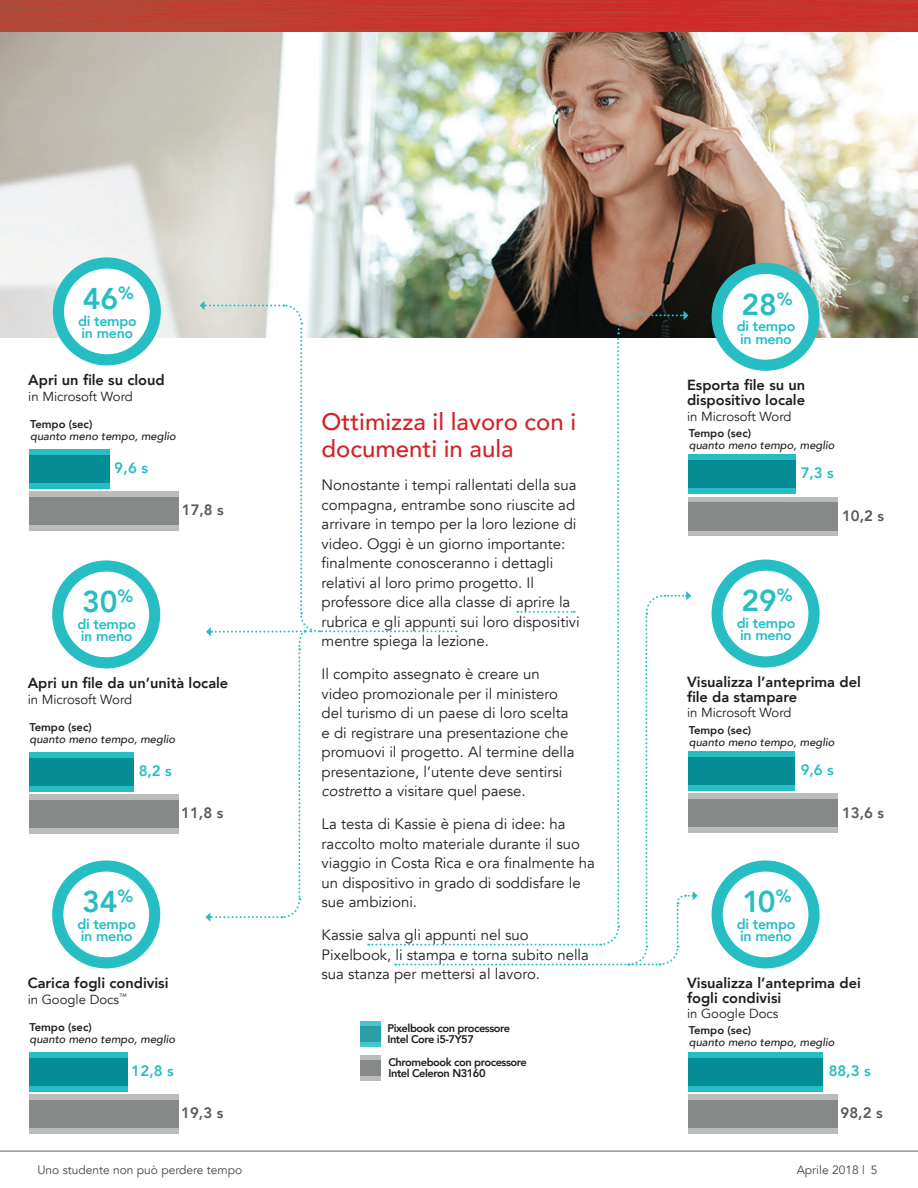
<style>
.page{position:relative;width:918px;height:1188px;background:#fff}
.page>*{position:absolute;margin:0;border:0;box-sizing:border-box;transform-origin:0 0}
.t1{font:800 30px "Avenir";color:#26bec3}
.t2{font:500 24px/27.3px "Avenir";color:#d3232a}
.t3{font:15px/19.5px "Avenir";color:#231f20}
.t4{font:800 15px "Avenir";color:#58595b}
.t5{font:800 15px "Avenir";color:#26bec3}
.t6{font:800 14.7px/14.7px "Avenir";color:#201d1e}
.t7{font:800 14.25px/12.6px "Avenir";letter-spacing:-.02em;color:#26bec3}
.t8{font:13.2px "Avenir";color:#201d1e}
.t9{font:12px "Avenir";color:#454647}
.t10{font:italic 500 11.25px "Avenir";color:#201d1e}
.t11{font:800 11.25px "Avenir";color:#201d1e}
.t12{font:800 11.1px/11.1px "Avenir";letter-spacing:-.04em;color:#201d1e}
.s1{font-style:italic}
</style>
<div class="page">
<img style="left:0;top:0;width:918px;height:338px">
<div style="left:29px;top:800px;width:150px;height:33px;background:#babbbb"></div>
<svg style="left:29px;top:795px;width:150px;height:33px;background:#8e9090"></svg>
<div style="left:29px;top:758px;width:105px;height:33px;background:#26bec3"></div>
<svg style="left:29px;top:753px;width:105px;height:33px;background:#0a949b"></svg>
<div style="left:52px;top:560px;width:108px;height:108px;border:11px solid #26bec3;border-radius:50%"></div>
<div style="left:717px;top:267px;width:95px;height:95px;background:#fff;border-radius:50%"></div>
<div style="left:60px;top:263px;width:96px;height:95px;background:#fff;border-radius:50%"></div>
<div style="left:360px;top:1021px;width:21px;height:21px;background:#47c7cc"></div>
<svg style="left:360px;top:1026px;width:21px;height:21px"></svg>
<div style="left:360px;top:1055px;width:21px;height:21px;background:#babbbb"></div>
<svg style="left:360px;top:1060px;width:21px;height:21px"></svg>
<div style="left:29px;top:497px;width:150px;height:33px;background:#babbbb"></div>
<svg style="left:29px;top:492px;width:150px;height:33px;background:#8e9090"></svg>
<div style="left:29px;top:455px;width:81px;height:33px;background:#26bec3"></div>
<svg style="left:29px;top:450px;width:81px;height:33px;background:#0a949b"></svg>
<div style="left:53px;top:257px;width:108px;height:108px;border:11px solid #26bec3;border-radius:50%"></div>
<div style="left:29px;top:1100px;width:150px;height:33px;background:#babbbb"></div>
<svg style="left:29px;top:1095px;width:150px;height:33px;background:#8e9090"></svg>
<div style="left:29px;top:1058px;width:99px;height:33px;background:#26bec3"></div>
<svg style="left:29px;top:1053px;width:99px;height:33px;background:#0a949b"></svg>
<div style="left:52px;top:860px;width:108px;height:108px;border:11px solid #26bec3;border-radius:50%"></div>
<svg style="left:698px;top:530px;width:140px;height:5px"></svg>
<svg style="left:698px;top:497px;width:140px;height:33px;background:#8e9090"></svg>
<div style="left:688px;top:460px;width:108px;height:33px;background:#26bec3"></div>
<svg style="left:698px;top:455px;width:98px;height:33px;background:#0a949b"></svg>
<div style="left:712px;top:263px;width:108px;height:108px;border:11px solid #26bec3;border-radius:50%"></div>
<div style="left:688px;top:799px;width:150px;height:33px;background:#babbbb"></div>
<svg style="left:698px;top:794px;width:140px;height:33px;background:#8e9090"></svg>
<div style="left:688px;top:757px;width:107px;height:33px;background:#26bec3"></div>
<svg style="left:698px;top:752px;width:97px;height:33px;background:#0a949b"></svg>
<div style="left:712px;top:560px;width:108px;height:108px;border:11px solid #26bec3;border-radius:50%"></div>
<div style="left:688px;top:1100px;width:150px;height:33px;background:#babbbb"></div>
<svg style="left:688px;top:1095px;width:150px;height:33px;background:#8e9090"></svg>
<div style="left:688px;top:1058px;width:135px;height:33px;background:#26bec3"></div>
<svg style="left:688px;top:1053px;width:135px;height:33px;background:#0a949b"></svg>
<div style="left:712px;top:860px;width:108px;height:108px;border:11px solid #26bec3;border-radius:50%"></div>
<svg style="left:200px;top:301px;width:498px;height:665px"></svg>
<hr style="left:0;top:1151px;width:918px;height:1px;background:#616164">
<h1 class="t1" style="left:83px;top:275px;width:53px">46<sup>%</sup></h1>
<p class="t7" style="left:78px;top:314px;width:60px">di tempo in meno</p>
<h1 class="t1" style="left:741px;top:281px;width:53px">28<sup>%</sup></h1>
<p class="t7" style="left:737px;top:320px;width:60px">di tempo in meno</p>
<p class="t6" style="left:28px;top:372px;width:138px">Apri un file su cloud</p>
<p class="t8" style="left:28px;top:388px;width:106px">in Microsoft Word</p>
<p class="t11" style="left:30px;top:416px;width:64px">Tempo (sec)</p>
<p class="t10" style="left:30px;top:430px;width:147px">quanto meno tempo, meglio</p>
<p class="t5" style="left:115px;top:456px;width:35px">9,6 s</p>
<h1 class="t1" style="left:82px;top:578px;width:53px">30<sup>%</sup></h1>
<p class="t7" style="left:77px;top:617px;width:60px">di tempo in meno</p>
<p class="t4" style="left:182px;top:499px;width:44px">17,8 s</p>
<p class="t6" style="left:28px;top:675px;width:202px">Apri un file da un’unità locale</p>
<p class="t8" style="left:28px;top:691px;width:106px">in Microsoft Word</p>
<p class="t11" style="left:30px;top:719px;width:64px">Tempo (sec)</p>
<p class="t10" style="left:30px;top:733px;width:147px">quanto meno tempo, meglio</p>
<p class="t5" style="left:139px;top:759px;width:35px">8,2 s</p>
<p class="t4" style="left:181px;top:802px;width:44px">11,8 s</p>
<h1 class="t1" style="left:82px;top:878px;width:53px">34<sup>%</sup></h1>
<p class="t7" style="left:77px;top:917px;width:60px">di tempo in meno</p>
<p class="t6" style="left:28px;top:975px;width:142px">Carica fogli condivisi</p>
<p class="t8" style="left:28px;top:991px;width:101px">in Google Docs<sup>™</sup></p>
<p class="t11" style="left:30px;top:1019px;width:64px">Tempo (sec)</p>
<p class="t10" style="left:30px;top:1033px;width:147px">quanto meno tempo, meglio</p>
<p class="t5" style="left:132px;top:1059px;width:44px">12,8 s</p>
<p class="t4" style="left:181px;top:1102px;width:44px">19,3 s</p>
<h2 class="t2" style="left:322px;top:407px;width:256px">Ottimizza il lavoro con i documenti in aula</h2>
<p class="t3" style="left:322px;top:476px;width:260px">Nonostante i tempi rallentati della sua compagna, entrambe sono riuscite ad arrivare in tempo per la loro lezione di video. Oggi è un giorno importante: finalmente conosceranno i dettagli relativi al loro primo progetto. Il professore dice alla classe di aprire la rubrica e gli appunti sui loro dispositivi mentre spiega la lezione.</p>
<p class="t3" style="left:322px;top:665px;width:254px">Il compito assegnato è creare un video promozionale per il ministero del turismo di un paese di loro scelta e di registrare una presentazione che promuovi il progetto. Al termine della presentazione, l’utente deve sentirsi <span class="s1">costretto</span> a visitare quel paese.</p>
<p class="t3" style="left:322px;top:815px;width:275px">La testa di Kassie è piena di idee: ha raccolto molto materiale durante il suo viaggio in Costa Rica e ora finalmente ha un dispositivo in grado di soddisfare le sue ambizioni.</p>
<p class="t3" style="left:322px;top:926px;width:269px">Kassie salva gli appunti nel suo<br>Pixelbook, li stampa e torna subito nella sua stanza per mettersi al lavoro.</p>
<p class="t12" style="left:387px;top:1022px;width:124px">Pixelbook con processore<br>Intel Core i5-7Y57</p>
<p class="t12" style="left:388px;top:1056px;width:140px">Chromebook con processore<br>Intel Celeron N3160</p>
<p class="t6" style="left:687px;top:378px;width:120px">Esporta file su un dispositivo locale</p>
<p class="t8" style="left:687px;top:408px;width:106px">in Microsoft Word</p>
<p class="t11" style="left:689px;top:424px;width:64px">Tempo (sec)</p>
<p class="t10" style="left:689px;top:438px;width:147px">quanto meno tempo, meglio</p>
<p class="t5" style="left:800px;top:461px;width:35px">7,3 s</p>
<p class="t4" style="left:842px;top:504px;width:44px">10,2 s</p>
<h1 class="t1" style="left:741px;top:578px;width:53px">29<sup>%</sup></h1>
<p class="t7" style="left:737px;top:617px;width:60px">di tempo in meno</p>
<p class="t6" style="left:687px;top:675px;width:175px">Visualizza l’anteprima del file da stampare</p>
<p class="t8" style="left:687px;top:705px;width:106px">in Microsoft Word</p>
<p class="t11" style="left:689px;top:721px;width:64px">Tempo (sec)</p>
<p class="t10" style="left:689px;top:735px;width:147px">quanto meno tempo, meglio</p>
<p class="t5" style="left:800px;top:758px;width:35px">9,6 s</p>
<p class="t4" style="left:842px;top:801px;width:44px">13,6 s</p>
<h1 class="t1" style="left:743px;top:878px;width:50px">10<sup>%</sup></h1>
<p class="t7" style="left:737px;top:917px;width:60px">di tempo in meno</p>
<p class="t6" style="left:687px;top:975px;width:175px">Visualizza l’anteprima dei fogli condivisi</p>
<p class="t8" style="left:687px;top:1006px;width:93px">in Google Docs</p>
<p class="t11" style="left:689px;top:1022px;width:64px">Tempo (sec)</p>
<p class="t10" style="left:689px;top:1036px;width:147px">quanto meno tempo, meglio</p>
<p class="t5" style="left:829px;top:1059px;width:44px">88,3 s</p>
<p class="t4" style="left:841px;top:1102px;width:44px">98,2 s</p>
<p class="t9" style="left:37px;top:1163px;width:206px">Uno studente non può perdere tempo</p>
<p class="t9" style="left:797px;top:1163px;width:82px">Aprile 2018 | 5</p>
</div>
